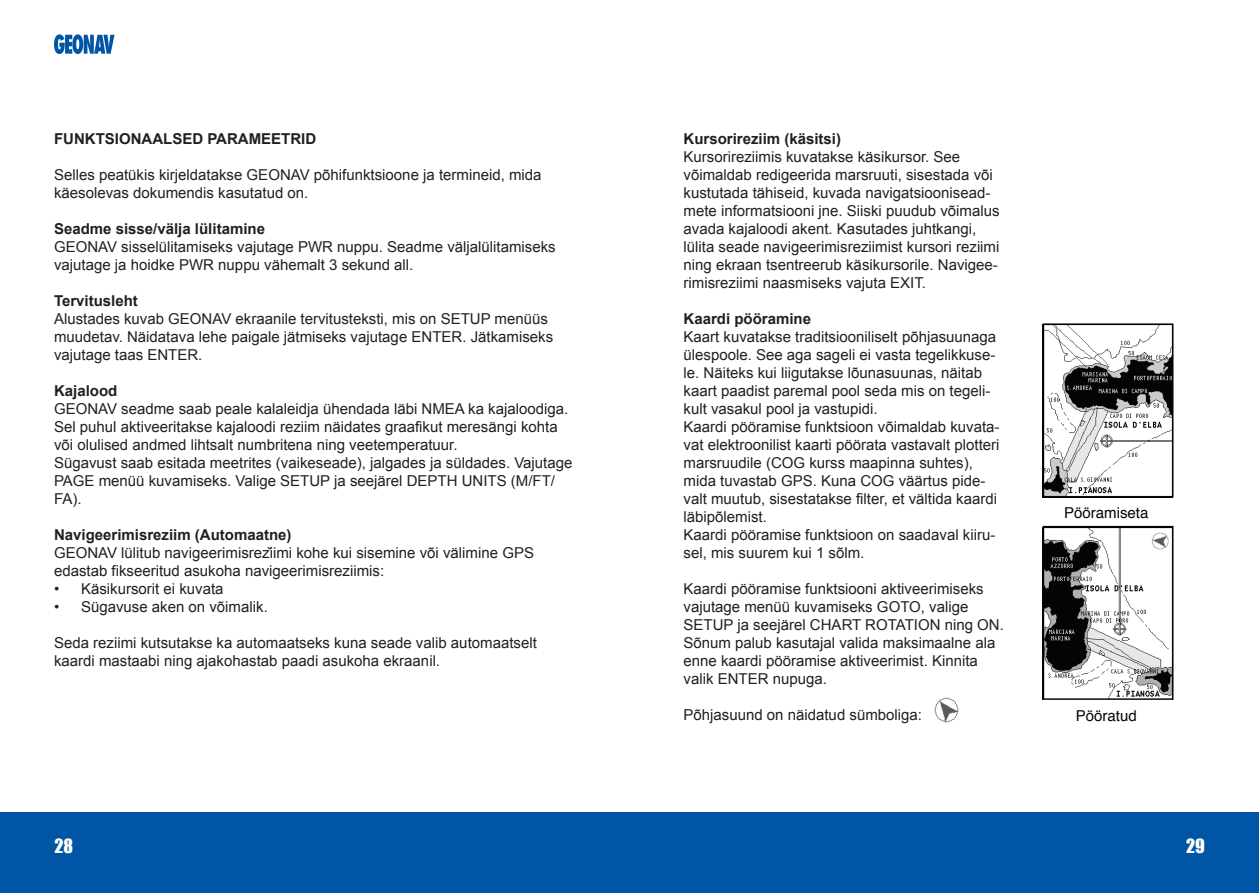
<style>
.page{position:relative;width:1259px;height:893px;background:#fff}
.page>*{position:absolute;margin:0;border:0;box-sizing:border-box;transform-origin:0 0}
.t1{font:18px "Impact";color:#fff}
.t2{font:15px/18px "Arial";color:#231f20}
.t3{font:700 15px "Arial";color:#231f20}
.t4{font:15px "Helvetica";color:#040503}
.t5{font:12px "Helvetica LTMM.1.800";color:#040503}
.s1{font-family:"Helvetica LTMM.68.800"}
.s2{font-family:"Helvetica LTMM.201.134"}
.s3{font-family:"Helvetica LTMM.201.201"}
.s4{font-family:"Helvetica LTMM.201.1"}
.s5{font-family:"Helvetica LTMM.134.867"}
</style>
<div class="page">
<div style="left:0;top:812px;width:629px;height:81px;background:#0155a5"></div>
<svg style="left:54px;top:34px;width:60px;height:20px"></svg>
<div style="left:629px;top:812px;width:630px;height:81px;background:#0155a5"></div>
<img style="left:1044px;top:325px;width:127px;height:170px">
<div style="left:1042px;top:323px;width:131px;height:174px;border:1px solid #040503"></div>
<img style="left:1044px;top:528px;width:127px;height:170px">
<div style="left:1042px;top:526px;width:131px;height:174px;border:1px solid #040503"></div>
<img style="left:934px;top:697px;width:24px;height:25px">
<p class="t3" style="left:54px;top:131px;width:264px">FUNKTSIONAALSED PARAMEETRID</p>
<p class="t2" style="left:54px;top:166px;width:489px">Selles peatükis kirjeldatakse GEONAV põhifunktsioone ja termineid, mida käesolevas dokumendis kasutatud on.</p>
<p class="t3" style="left:54px;top:221px;width:212px">Seadme sisse/välja lülitamine</p>
<p class="t2" style="left:54px;top:238px;width:503px">GEONAV sisselülitamiseks vajutage PWR nuppu. Seadme väljalülitamiseks vajutage ja hoidke PWR nuppu vähemalt 3 sekund all.</p>
<p class="t3" style="left:54px;top:293px;width:85px">Tervitusleht</p>
<p class="t2" style="left:54px;top:310px;width:501px">Alustades kuvab GEONAV ekraanile tervitusteksti, mis on SETUP menüüs muudetav. Näidatava lehe paigale jätmiseks vajutage ENTER. Jätkamiseks vajutage taas ENTER.</p>
<p class="t3" style="left:54px;top:383px;width:65px">Kajalood</p>
<p class="t2" style="left:54px;top:400px;width:520px">GEONAV seadme saab peale kalaleidja ühendada läbi NMEA ka kajaloodiga.<br>Sel puhul aktiveeritakse kajaloodi reziim näidates graafikut meresängi kohta või olulised andmed lihtsalt numbritena ning veetemperatuur.<br>Sügavust saab esitada meetrites (vaikeseade), jalgades ja süldades. Vajutage PAGE menüü kuvamiseks. Valige SETUP ja seejärel DEPTH UNITS (M/FT/ FA).</p>
<p class="t3" style="left:54px;top:527px;width:239px">Navigeerimisreziim (Automaatne)</p>
<p class="t2" style="left:54px;top:544px;width:481px">GEONAV lülitub navigeerimisrežiimi kohe kui sisemine või välimine GPS</p>
<p class="t2" style="left:54px;top:562px;width:332px">edastab fikseeritud asukoha navigeerimisreziimis:</p>
<p class="t2" style="left:81px;top:580px;width:144px">Käsikursorit ei kuvata</p>
<p class="t2" style="left:81px;top:598px;width:188px">Sügavuse aken on võimalik.</p>
<p class="t2" style="left:54px;top:634px;width:484px">Seda reziimi kutsutakse ka automaatseks kuna seade valib automaatselt kaardi mastaabi ning ajakohastab paadi asukoha ekraanil.</p>
<p class="t2" style="left:54px;top:580px;width:7px">• •</p>
<p class="t3" style="left:683px;top:131px;width:159px">Kursorireziim (käsitsi)</p>
<p class="t2" style="left:683px;top:148px;width:317px">Kursorireziimis kuvatakse käsikursor. See võimaldab redigeerida marsruuti, sisestada või kustutada tähiseid, kuvada navigatsioonisead&shy;mete informatsiooni jne. Siiski puudub võimalus avada kajaloodi akent. Kasutades juhtkangi, lülita seade navigeerimisreziimist kursori reziimi ning ekraan tsentreerub käsikursorile. Navigee&shy;rimisreziimi naasmiseks vajuta EXIT.</p>
<p class="t3" style="left:683px;top:311px;width:129px">Kaardi pööramine</p>
<p class="t2" style="left:683px;top:328px;width:317px">Kaart kuvatakse traditsiooniliselt põhjasuunaga ülespoole. See aga sageli ei vasta tegelikkuse&shy;le. Näiteks kui liigutakse lõunasuunas, näitab kaart paadist paremal pool seda mis on tegeli&shy;kult vasakul pool ja vastupidi.<br>Kaardi pööramise funktsioon võimaldab kuvata&shy;vat elektroonilist kaarti pöörata vastavalt plotteri marsruudile (COG kurss maapinna suhtes), mida tuvastab GPS. Kuna COG väärtus pide&shy;valt muutub, sisestatakse filter, et vältida kaardi läbipõlemist.<br>Kaardi pööramise funktsioon on saadaval kiiru&shy;sel, mis suurem kui 1 sõlm.</p>
<p class="t2" style="left:683px;top:580px;width:322px">Kaardi pööramise funktsiooni aktiveerimiseks vajutage menüü kuvamiseks GOTO, valige SETUP ja seejärel CHART ROTATION ning ON.<br>Sõnum palub kasutajal valida maksimaalne ala enne kaardi pööramise aktiveerimist. Kinnita valik ENTER nupuga.</p>
<p class="t2" style="left:683px;top:706px;width:240px">Põhjasuund on näidatud sümboliga:</p>
<p class="t5" style="left:1074px;top:506px;width:70px"><span class="s1">W</span><span class="s2">i</span><span class="s3">t</span>hou<span class="s3">t</span> <span class="s4">r</span>o<span class="s3">t</span><span class="s5">a</span><span class="s3">t</span><span class="s2">i</span>on</p>
<p class="t4" style="left:1064px;top:507px;width:86px">Pööramiseta</p>
<p class="t4" style="left:1076px;top:709px;width:62px">Pööratud</p>
<p class="t1" style="left:55px;top:835px;width:20px">28</p>
<p class="t1" style="left:1186px;top:835px;width:20px">29</p>
</div>
